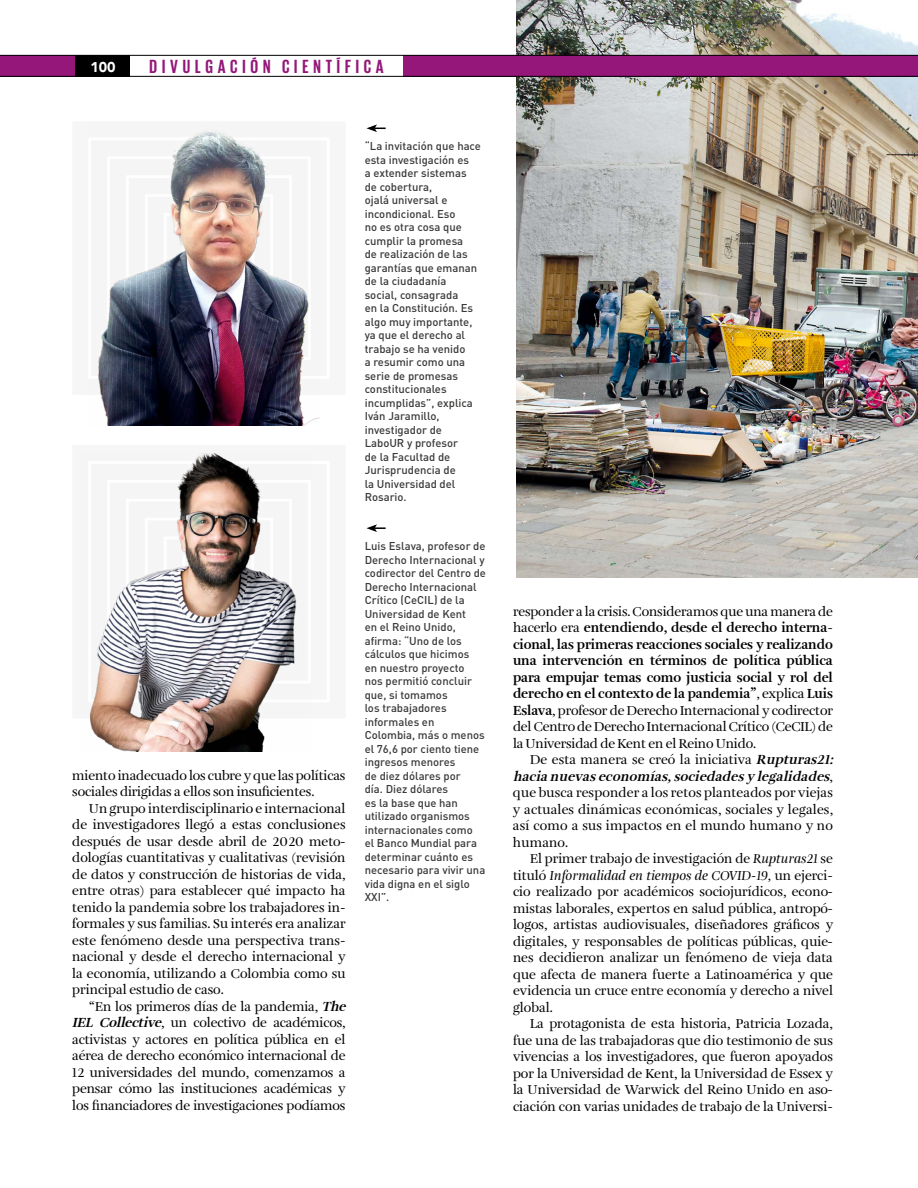
<style>
.page{position:relative;width:918px;height:1188px;background:#fff}
.page>*{position:absolute;margin:0;border:0;box-sizing:border-box;transform-origin:0 0}
.t1{font:700 19.5px "Giorgio Sans";letter-spacing:.25em;color:#941779}
.t2{font:900 14.25px "Avenir";color:#fff}
.t3{font:13.5px/16.5px "Amalia Pro";letter-spacing:-.01em;color:#000;text-align:justify}
.t4{font:700 13.5px/16.5px "Amalia Pro";letter-spacing:-.01em;color:#000;text-align:justify}
.t5{font:13.5px/16.5px "Amalia Pro";letter-spacing:.01em;color:#000}
.t6{font:500 11.25px/13.5px "DIN";color:#3a3a39}
.s1{font-weight:700;font-style:italic}
.s2{font-weight:400}
.s3{font-style:italic}
</style>
<div class="page">
<img style="left:517px;top:0;width:401px;height:577px">
<svg style="left:366px;top:124px;width:20px;height:8px"></svg>
<svg style="left:366px;top:524px;width:20px;height:8px"></svg>
<img style="left:89px;top:453px;width:208px;height:298px">
<img style="left:97px;top:129px;width:222px;height:296px">
<svg style="left:0;top:55px;width:918px;height:22px"></svg>
<p class="t2" style="left:90px;top:55px;width:27px">100</p>
<h1 class="t1" style="left:150px;top:57px;width:236px">DIVULGACIÓN CIENTÍFICA</h1>
<p class="t3" style="left:72px;top:768px;width:275px">miento inadecuado los cubre y que las políticas sociales dirigidas a ellos son insuficientes.</p>
<p class="t3" style="left:72px;top:801px;width:275px;text-indent:17px">Un grupo interdisciplinario e internacional de investigadores llegó a estas conclusiones después de usar desde abril de 2020 meto&shy;dologías cuantitativas y cualitativas (revisión de datos y construcción de historias de vida, entre otras) para establecer qué impacto ha tenido la pandemia sobre los trabajadores in&shy;formales y sus familias. Su interés era analizar este fenómeno desde una perspectiva trans&shy;nacional y desde el derecho internacional y la economía, utilizando a Colombia como su principal estudio de caso.</p>
<p class="t3" style="left:72px;top:998px;width:279px;text-align:left;text-indent:17px">“En los primeros días de la pandemia, <span class="s1">The IEL Collective</span>, un colectivo de académicos, activistas y actores en política pública en el aérea de derecho económico internacional de 12 universidades del mundo, comenzamos a pensar cómo las instituciones académicas y los financiadores de investigaciones podíamos</p>
<p class="t6" style="left:365px;top:139px;width:118px">“La invitación que hace esta investigación es<br>a extender sistemas de cobertura,<br>ojalá universal e incondicional. Eso<br>no es otra cosa que cumplir la promesa<br>de realización de las garantías que emanan de la ciudadanía social, consagrada<br>en la Constitución. Es algo muy importante, ya que el derecho al trabajo se ha venido<br>a resumir como una serie de promesas constitucionales incumplidas”, explica<br>Iván Jaramillo, investigador de<br>LaboUR y profesor<br>de la Facultad de<br>Jurisprudencia de<br>la Universidad del<br>Rosario.</p>
<p class="t6" style="left:365px;top:539px;width:123px">Luis Eslava, profesor de<br>Derecho Internacional y codirector del Centro de<br>Derecho Internacional<br>Crítico (CeCIL) de la<br>Universidad de Kent<br>en el Reino Unido, afirma: “Uno de los cálculos que hicimos<br>en nuestro proyecto<br>nos permitió concluir que, si tomamos<br>los trabajadores informales en<br>Colombia, más o menos el 76,6 por ciento tiene ingresos menores<br>de diez dólares por<br>día. Diez dólares<br>es la base que han utilizado organismos internacionales como<br>el Banco Mundial para determinar cuánto es necesario para vivir una vida digna en el siglo<br>XXI”.</p>
<p class="t4" style="left:513px;top:603px;width:321px"><span class="s2">responder a la crisis. Consideramos que una manera de hacerlo era</span> entendiendo, desde el derecho interna&shy;cional, las primeras reacciones sociales y realizando una intervención en términos de política pública para empujar temas como justicia social y rol del derecho en el contexto de la pandemia”<span class="s2">, explica</span> Luis Eslava<span class="s2">, profesor de Derecho Internacional y codirector del Centro de Derecho Internacional Crítico (CeCIL) de la Universidad de Kent en el Reino Unido.</span></p>
<p class="t5" style="left:513px;top:752px;width:325px;text-indent:17px">De esta manera se creó la iniciativa <span class="s1">Rupturas21: hacia nuevaseconomías,sociedadesy legalidades</span>, que busca responder a los retos planteados por viejas y actuales dinámicas económicas, sociales y legales, así como a sus impactos en el mundo humano y no humano.</p>
<p class="t3" style="left:513px;top:851px;width:322px;text-indent:17px">El primer trabajo de investigación de <span class="s3">Rupturas21</span> se tituló <span class="s3">Informalidad en tiempos de COVID-19,</span> un ejerci&shy;cio realizado por académicos sociojurídicos, econo&shy;mistas laborales, expertos en salud pública, antropó&shy;logos, artistas audiovisuales, diseñadores gráficos y digitales, y responsables de políticas públicas, quie&shy;nes decidieron analizar un fenómeno de vieja data que afecta de manera fuerte a Latinoamérica y que evidencia un cruce entre economía y derecho a nivel global.</p>
<p class="t3" style="left:513px;top:1016px;width:321px;text-indent:17px">La protagonista de esta historia, Patricia Lozada, fue una de las trabajadoras que dio testimonio de sus vivencias a los investigadores, que fueron apoyados por la Universidad de Kent, la Universidad de Essex y la Universidad de Warwick del Reino Unido en aso&shy;ciación con varias unidades de trabajo de la Universi-</p>
</div>
